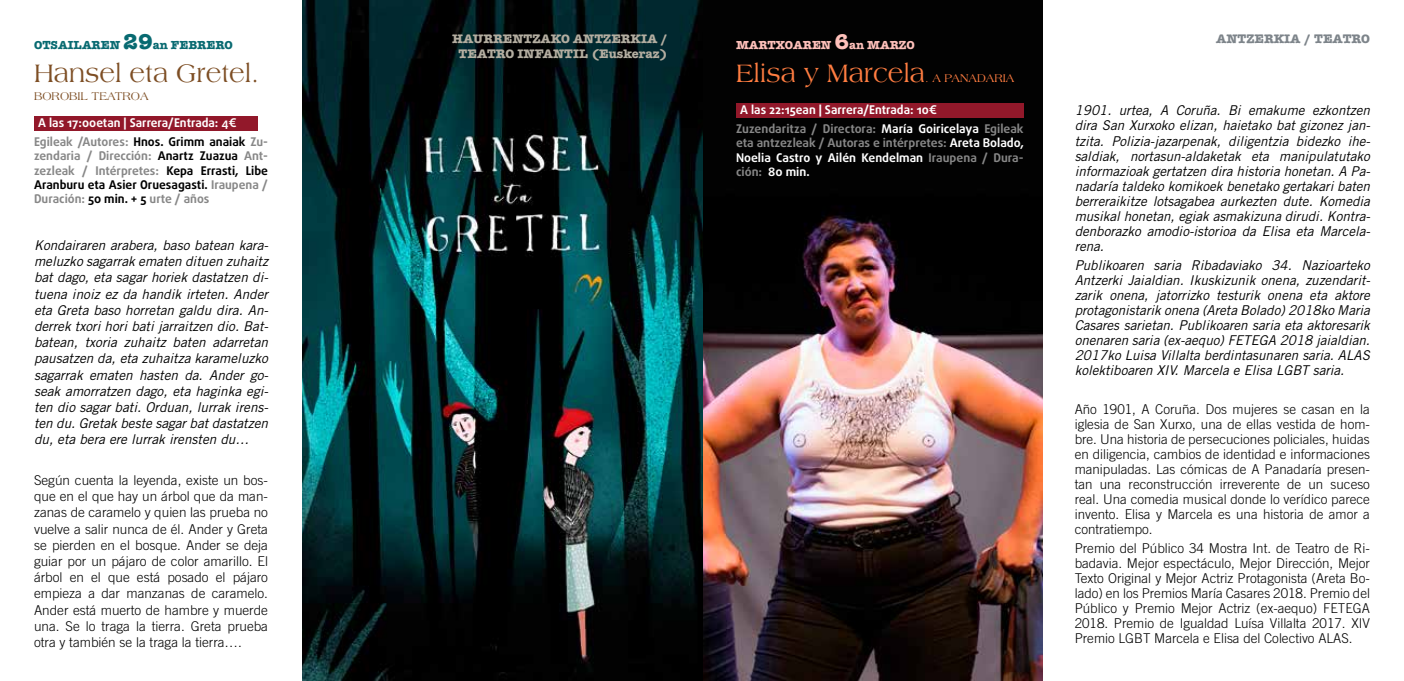
<style>
.page{position:relative;width:1404px;height:681px;background:#fff}
.page>*{position:absolute;margin:0;border:0;box-sizing:border-box;transform-origin:0 0}
.t1{font:27px "Americana";color:#7d4e24;scale:.92 1}
.t2{font:27px "Americana";color:#ff7d41;scale:.92 1}
.t3{font:italic 13.5px/15px "Trade Gothic";color:#000;text-align:justify}
.t4{font:300 13.5px/15px "Trade Gothic";color:#000;text-align:justify}
.t5{font:700 12.75px/15.3px "American Typewriter";color:#b4aea1;text-align:center}
.t6{font:700 12.75px "American Typewriter";color:#7d848a}
.t7{font:700 12px/14.4px "Daxline Pro";color:#878787;text-align:justify}
.t8{font:700 12px/18.6px "Daxline Pro";color:#fff}
.t9{font:700 12px "American Typewriter";color:#086a71}
.t10{font:700 12px "American Typewriter";color:#ffc1bb}
.t11{font:12px "Americana";color:#7d4e24;scale:.92 1}
.t12{font:12px "Americana";color:#ff7d41;scale:.92 1}
.s1{font-size:22.5px}
.s2{color:#878787}
.s3{color:#000}
.s4{font-size:22.35px}
.s5{color:#fff}
</style>
<div class="page">
<img style="left:302px;top:0;width:740px;height:680px">
<div style="left:34px;top:116px;width:224px;height:14px;background:#92182a"></div>
<div style="left:736px;top:104px;width:287px;height:14px;background:#92182a"></div>
<p class="t9" style="left:34px;top:35px;width:200px">OTSAILAREN <span class="s1">29</span>an FEBRERO</p>
<h1 class="t1" style="left:34px;top:58px;width:246px">Hansel eta Gretel.</h1>
<p class="t11" style="left:34px;top:89px;width:126px">BOROBIL TEATROA</p>
<p class="t8" style="left:34px;top:113px;width:235px;text-indent:4px">A las 17:00etan | Sarrera/Entrada: 4€<br><span class="s2">Egileak /Autores:</span> <span class="s3">Hnos. Grimm anaiak</span> <span class="s2">Zu-</span></p>
<p class="t7" style="left:34px;top:149px;width:235px">zendaria / Dirección: <span class="s3">Anartz Zuazua</span> Ant&shy;zezleak / Intérpretes: <span class="s3">Kepa Errasti, Libe Aranburu eta Asier Oruesagasti.</span> Iraupena / Duración: <span class="s3">50 min. + 5</span> urte / años</p>
<p class="t3" style="left:34px;top:237px;width:236px;line-height:16.2px">Kondairaren arabera, baso batean kara&shy;meluzko sagarrak ematen dituen zuhaitz bat dago, eta sagar horiek dastatzen di&shy;tuena inoiz ez da handik irteten. Ander eta Greta baso horretan galdu dira. An&shy;derrek txori hori bati jarraitzen dio. Bat&shy;batean, txoria zuhaitz baten adarretan pausatzen da, eta zuhaitza karameluzko sagarrak ematen hasten da. Ander go&shy;seak amorratzen dago, eta haginka egi&shy;ten dio sagar bati. Orduan, lurrak irens&shy;ten du. Gretak beste sagar bat dastatzen du, eta bera ere lurrak irensten du…</p>
<p class="t4" style="left:34px;top:472px;width:235px;line-height:16.2px">Según cuenta la leyenda, existe un bos&shy;que en el que hay un árbol que da man&shy;zanas de caramelo y quien las prueba no vuelve a salir nunca de él. Ander y Greta se pierden en el bosque. Ander se deja guiar por un pájaro de color amarillo. El árbol en el que está posado el pájaro empieza a dar manzanas de caramelo.<br>Ander está muerto de hambre y muerde una. Se lo traga la tierra. Greta prueba otra y también se la traga la tierra….</p>
<p class="t10" style="left:736px;top:35px;width:180px">MARTXOAREN <span class="s4">6</span>an MARZO</p>
<h1 class="t2" style="left:736px;top:58px;width:207px">Elisa y Marcela</h1>
<p class="t12" style="left:925px;top:71px;width:99px">. A PANADARIA</p>
<p class="t5" style="left:452px;top:30px;width:217px">HAURRENTZAKO ANTZERKIA /<br>TEATRO INFANTIL (Euskeraz)</p>
<p class="t6" style="left:1215px;top:27px;width:155px">ANTZERKIA / TEATRO</p>
<p class="t8" style="left:736px;top:101px;width:289px;text-indent:4px">A las 22:15ean | Sarrera/Entrada: 10€<br><span class="s2">Zuzendaritza / Directora:</span> María Goiricelaya <span class="s2">Egileak</span></p>
<p class="t7" style="left:736px;top:136px;width:289px">eta antzezleak / Autoras e intérpretes: <span class="s5">Areta Bolado, Noelia Castro y Ailén Kendelman</span> Iraupena / Dura&shy;ción: <span class="s5">80 min.</span></p>
<p class="t3" style="left:1074px;top:103px;width:297px">1901. urtea, A Coruña. Bi emakume ezkontzen dira San Xurxoko elizan, haietako bat gizonez jan&shy;tzita. Polizia-jazarpenak, diligentzia bidezko ihe&shy;saldiak, nortasun-aldaketak eta manipulatutako informazioak gertatzen dira historia honetan. A Pa&shy;nadaría taldeko komikoek benetako gertakari baten berreraikitze lotsagabea aurkezten dute. Komedia musikal honetan, egiak asmakizuna dirudi. Kontra&shy;denborazko amodio-istorioa da Elisa eta Marcela&shy;rena.</p>
<p class="t3" style="left:1074px;top:257px;width:297px">Publikoaren saria Ribadaviako 34. Nazioarteko Antzerki Jaialdian. Ikuskizunik onena, zuzendarit&shy;zarik onena, jatorrizko testurik onena eta aktore protagonistarik onena (Areta Bolado) 2018ko Maria Casares sarietan. Publikoaren saria eta aktoresarik onenaren saria (ex-aequo) FETEGA 2018 jaialdian.<br>2017ko Luisa Villalta berdintasunaren saria. ALAS kolektiboaren XIV. Marcela e Elisa LGBT saria.</p>
<p class="t4" style="left:1074px;top:401px;width:297px">Año 1901, A Coruña. Dos mujeres se casan en la iglesia de San Xurxo, una de ellas vestida de hom&shy;bre. Una historia de persecuciones policiales, huidas en diligencia, cambios de identidad e informaciones manipuladas. Las cómicas de A Panadaría presen&shy;tan una reconstrucción irreverente de un suceso real. Una comedia musical donde lo verídico parece invento. Elisa y Marcela es una historia de amor a contratiempo.</p>
<p class="t4" style="left:1074px;top:540px;width:297px">Premio del Público 34 Mostra Int. de Teatro de Ri&shy;badavia. Mejor espectáculo, Mejor Dirección, Mejor Texto Original y Mejor Actriz Protagonista (Areta Bo&shy;lado) en los Premios María Casares 2018. Premio del Público y Premio Mejor Actriz (ex-aequo) FETEGA 2018. Premio de Igualdad Luísa Villalta 2017. XIV Premio LGBT Marcela e Elisa del Colectivo ALAS.</p>
</div>
